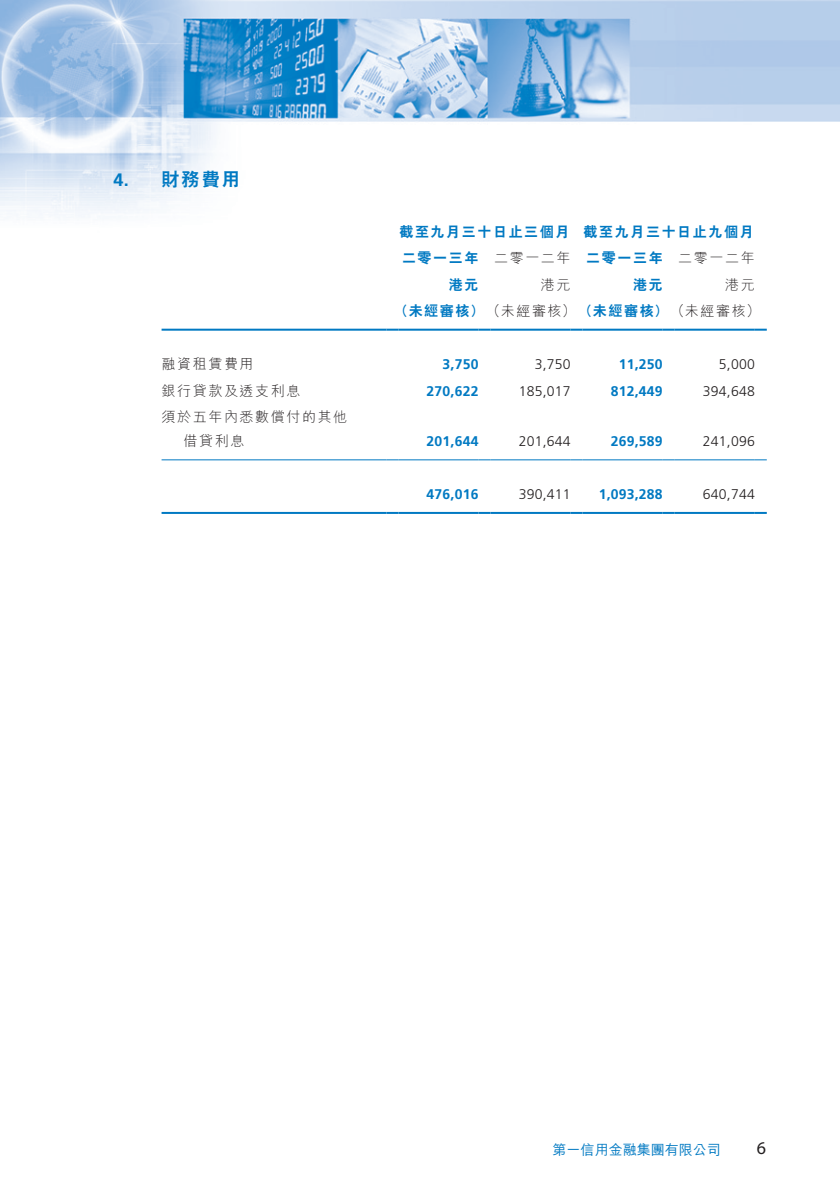
<style>
.page{position:relative;width:840px;height:1191px;background:#fff}
.page>*{position:absolute;margin:0;border:0;box-sizing:border-box;transform-origin:0 0}
._17_H1__Note{font:800 18px "C Hei 2 HK";color:#0079c2}
._17_H1__Note-2{font:700 18px "Frutiger LT Std";color:#0079c2}
.t1{font:18px "Myriad Pro";color:#231f20}
._02_Note_Text{font:800 14px "C Hei 2 HK";letter-spacing:.115em;color:#0079c2}
._02_Note_Text-2{font:700 14px "Frutiger LT Std";letter-spacing:.015em;color:#0079c2}
._02_Note_Text-3{font:300 14px "Frutiger LT Std";letter-spacing:.015em;color:#231f20}
._29_Table_Stub__Note{font:300 14px "M Hei HK";letter-spacing:.115em;color:#231f20}
._02_Note_Text-4{font:300 14px "M Hei HK";letter-spacing:.115em;color:#231f20}
.t2{font:500 14px "M Hei HK";color:#0079c2}
.s1{font-family:"M Hei HK";font-weight:300;color:#231f20}
</style>
<div class="page">
<img style="left:1px;top:0;width:838px;height:514px">
<img style="left:0;top:0;width:1px;height:1191px">
<hr style="left:161px;top:329px;width:225px;height:2px;background:#0079c2">
<svg style="left:386px;top:329px;width:12px;height:2px"></svg>
<hr style="left:398px;top:329px;width:80px;height:2px;background:#0079c2">
<svg style="left:478px;top:329px;width:12px;height:2px"></svg>
<hr style="left:490px;top:329px;width:80px;height:2px;background:#0079c2">
<svg style="left:570px;top:329px;width:12px;height:2px"></svg>
<hr style="left:582px;top:329px;width:80px;height:2px;background:#0079c2">
<svg style="left:662px;top:329px;width:12px;height:2px"></svg>
<hr style="left:674px;top:329px;width:80px;height:2px;background:#0079c2">
<svg style="left:754px;top:329px;width:12px;height:2px"></svg>
<hr style="left:161px;top:512px;width:225px;height:2px;background:#0079c2">
<svg style="left:386px;top:512px;width:12px;height:2px"></svg>
<hr style="left:398px;top:512px;width:80px;height:2px;background:#0079c2">
<svg style="left:478px;top:512px;width:12px;height:2px"></svg>
<hr style="left:490px;top:512px;width:80px;height:2px;background:#0079c2">
<svg style="left:570px;top:512px;width:12px;height:2px"></svg>
<hr style="left:582px;top:512px;width:80px;height:2px;background:#0079c2">
<svg style="left:662px;top:512px;width:12px;height:2px"></svg>
<hr style="left:674px;top:512px;width:80px;height:2px;background:#0079c2">
<svg style="left:754px;top:512px;width:12px;height:2px"></svg>
<hr style="left:161px;top:459px;width:225px;height:1px;background:#0079c2">
<svg style="left:386px;top:459px;width:12px;height:1px"></svg>
<hr style="left:398px;top:459px;width:80px;height:1px;background:#0079c2">
<svg style="left:478px;top:459px;width:12px;height:1px"></svg>
<hr style="left:490px;top:459px;width:80px;height:1px;background:#0079c2">
<svg style="left:570px;top:459px;width:12px;height:1px"></svg>
<hr style="left:582px;top:459px;width:80px;height:1px;background:#0079c2">
<svg style="left:662px;top:459px;width:12px;height:1px"></svg>
<hr style="left:674px;top:459px;width:80px;height:1px;background:#0079c2">
<svg style="left:754px;top:459px;width:12px;height:1px"></svg>
<p class="_17_H1__Note-2" style="left:113px;top:169px;width:17px">4.</p>
<p class="_17_H1__Note" style="left:161px;top:167px;width:80px">財務費用</p>
<p class="_29_Table_Stub__Note" style="left:161px;top:354px;width:93px">融資租賃費用</p>
<p class="_29_Table_Stub__Note" style="left:161px;top:381px;width:140px">銀行貸款及透支利息</p>
<p class="_29_Table_Stub__Note" style="left:161px;top:407px;width:187px">須於五年內悉數償付的其他</p>
<p class="_29_Table_Stub__Note" style="left:183px;top:431px;width:62px">借貸利息</p>
<p class="_02_Note_Text" style="left:399px;top:222px;width:171px">截至九月三十日止三個月</p>
<p class="_02_Note_Text" style="left:583px;top:222px;width:171px">截至九月三十日止九個月</p>
<p class="_02_Note_Text" style="left:402px;top:249px;width:78px">二零一三年</p>
<p class="_02_Note_Text-4" style="left:494px;top:248px;width:78px">二零一二年</p>
<p class="_02_Note_Text" style="left:586px;top:249px;width:78px">二零一三年</p>
<p class="_02_Note_Text-4" style="left:678px;top:248px;width:78px">二零一二年</p>
<p class="_02_Note_Text" style="left:448px;top:275px;width:31px">港元</p>
<p class="_02_Note_Text" style="left:394px;top:301px;width:367px">（未經審核）<span class="s1">（未經審核）</span>（未經審核）<span class="s1">（未經審核(</span></p>
<p class="_02_Note_Text-4" style="left:540px;top:275px;width:31px">港元</p>
<p class="_02_Note_Text" style="left:632px;top:275px;width:31px">港元</p>
<p class="_02_Note_Text-4" style="left:724px;top:275px;width:31px">港元</p>
<p class="_02_Note_Text-2" style="left:442px;top:356px;width:37px">3,750</p>
<p class="_02_Note_Text-3" style="left:534px;top:357px;width:37px">3,750</p>
<p class="_02_Note_Text-2" style="left:618px;top:356px;width:45px">11,250</p>
<p class="_02_Note_Text-3" style="left:718px;top:357px;width:37px">5,000</p>
<p class="_02_Note_Text-2" style="left:426px;top:383px;width:53px">270,622</p>
<p class="_02_Note_Text-3" style="left:518px;top:383px;width:53px">185,017</p>
<p class="_02_Note_Text-2" style="left:610px;top:383px;width:53px">812,449</p>
<p class="_02_Note_Text-3" style="left:702px;top:383px;width:53px">394,648</p>
<p class="_02_Note_Text-2" style="left:426px;top:433px;width:53px">201,644</p>
<p class="_02_Note_Text-3" style="left:518px;top:433px;width:53px">201,644</p>
<p class="_02_Note_Text-2" style="left:610px;top:433px;width:53px">269,589</p>
<p class="_02_Note_Text-3" style="left:702px;top:433px;width:53px">241,096</p>
<p class="_02_Note_Text-2" style="left:426px;top:486px;width:53px">476,016</p>
<p class="_02_Note_Text-3" style="left:518px;top:486px;width:53px">390,411</p>
<p class="_02_Note_Text-2" style="left:598px;top:486px;width:65px">1,093,288</p>
<p class="_02_Note_Text-3" style="left:702px;top:486px;width:53px">640,744</p>
<p class="t2" style="left:552px;top:1139px;width:169px">第一信用金融集團有限公司</p>
<p class="t1" style="left:756px;top:1137px;width:11px">6</p>
</div>
